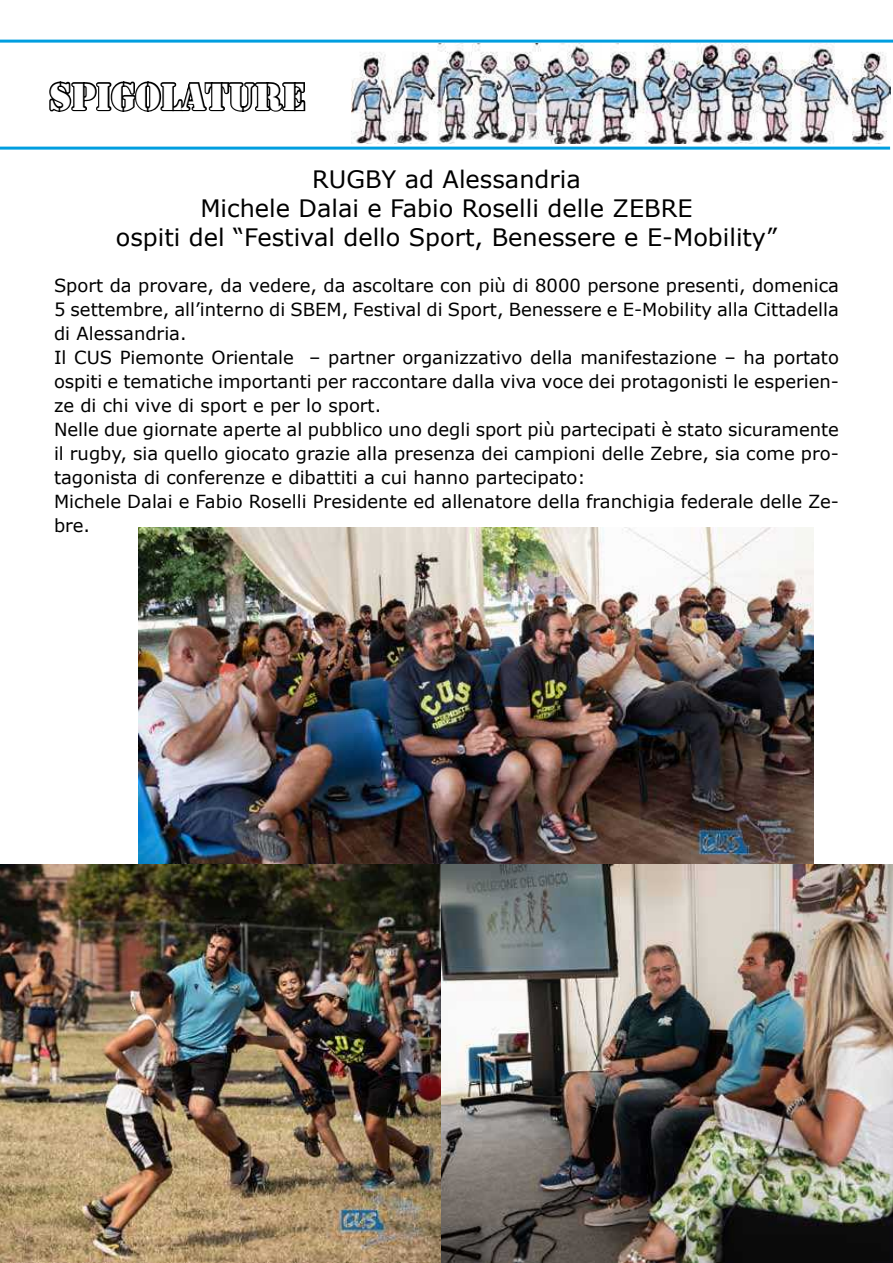
<style>
.page{position:relative;width:893px;height:1263px;background:#fff}
.page>*{position:absolute;margin:0;border:0;box-sizing:border-box;transform-origin:0 0}
.t1{font:39px "Stencil";color:#fff}
.t2{font:24px/28.8px "Verdana";color:#000;text-align:center}
.t3{font:18px/24px "Verdana";color:#000}
</style>
<div class="page">
<img style="left:351px;top:44px;width:539px;height:99px">
<hr style="left:0;top:147px;width:890px;height:3px;background:#009ee0">
<svg style="left:49px;top:81px;width:257px;height:31px"></svg>
<hr style="left:0;top:40px;width:893px;height:3px;background:#009ee0">
<img style="left:139px;top:527px;width:675px;height:337px">
<img style="left:0;top:864px;width:893px;height:399px">
<h1 class="t1" style="left:49px;top:74px;width:257px">SPIGOLATURE</h1>
<h2 class="t2" style="left:116px;top:165px;width:663px">RUGBY ad Alessandria<br>Michele Dalai e Fabio Roselli delle ZEBRE<br>ospiti del “Festival dello Sport, Benessere e E-Mobility”</h2>
<p class="t3" style="left:54px;top:272px;width:786px">Sport da provare, da vedere, da ascoltare con più di 8000 persone presenti, domenica 5 settembre, all’interno di SBEM, Festival di Sport, Benessere e E-Mobility alla Cittadella di Alessandria.<br>Il CUS Piemonte Orientale – partner organizzativo della manifestazione – ha portato ospiti e tematiche importanti per raccontare dalla viva voce dei protagonisti le esperien&shy;ze di chi vive di sport e per lo sport.<br>Nelle due giornate aperte al pubblico uno degli sport più partecipati è stato sicuramente il rugby, sia quello giocato grazie alla presenza dei campioni delle Zebre, sia come pro&shy;tagonista di conferenze e dibattiti a cui hanno partecipato:<br>Michele Dalai e Fabio Roselli Presidente ed allenatore della franchigia federale delle Ze&shy;bre.</p>
</div>
